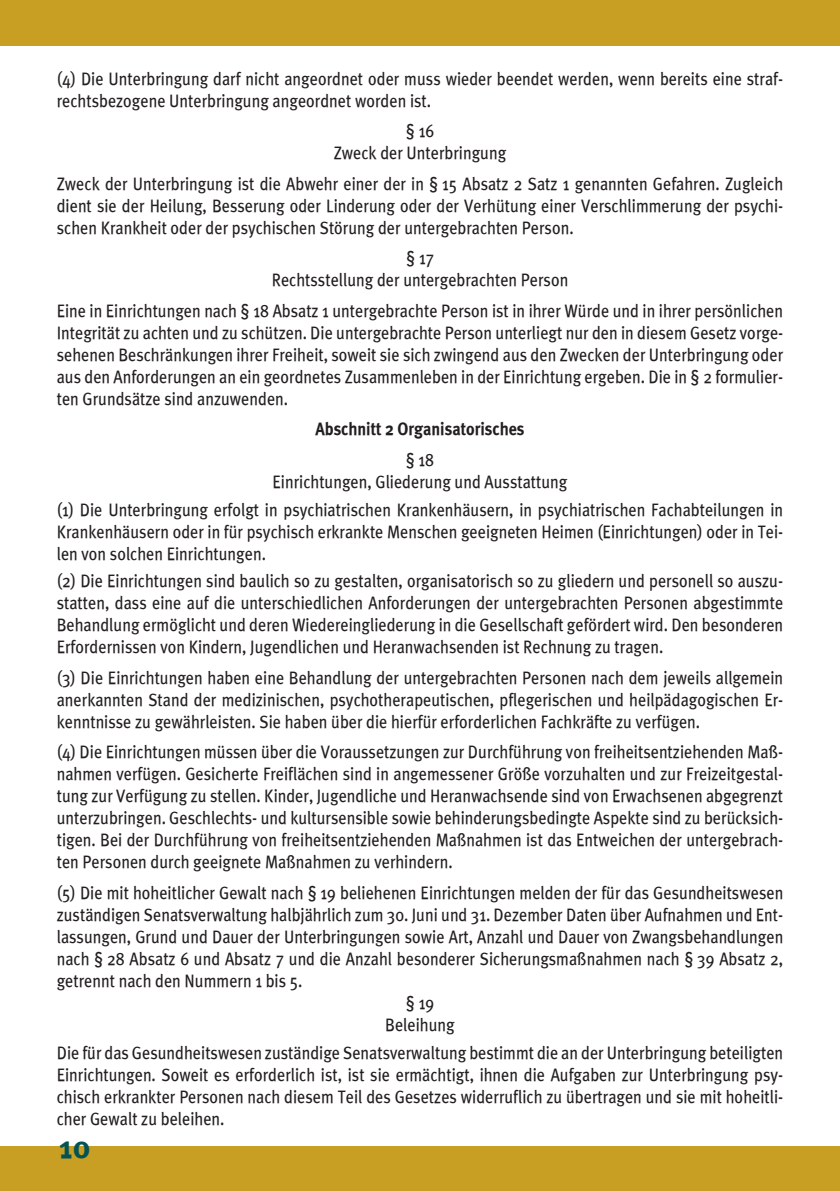
<style>
.page{position:relative;width:840px;height:1191px;background:#fff}
.page>*{position:absolute;margin:0;border:0;box-sizing:border-box;transform-origin:0 0}
.t1{font:700 32px "Meta Plus";color:#015355}
.t2{font:18px/22px "Meta Plus";color:#231f20;text-align:justify;scale:.9 1}
.t3{font:700 18px "Meta Plus";color:#231f20;scale:.9 1}
</style>
<div class="page">
<div style="left:0;top:0;width:839px;height:46px;background:#c89f22"></div>
<div style="left:0;top:1146px;width:839px;height:45px;background:#c89f22"></div>
<hr style="left:839px;top:1146px;width:1px;height:45px;background:#c89f22">
<hr style="left:839px;top:0;width:1px;height:46px;background:#c89f22">
<p class="t2" style="left:57px;top:67px;width:808px">(4) Die Unterbringung darf nicht angeordnet oder muss wieder beendet werden, wenn bereits eine straf&shy;rechtsbezogene Unterbringung angeordnet worden ist.</p>
<p class="t2" style="left:333px;top:120px;width:193px;text-align:center">§ 16<br>Zweck der Unterbringung</p>
<p class="t2" style="left:57px;top:172px;width:808px">Zweck der Unterbringung ist die Abwehr einer der in § 15 Absatz 2 Satz 1 genannten Gefahren. Zugleich dient sie der Heilung, Besserung oder Linderung oder der Verhütung einer Verschlimmerung der psychi&shy;schen Krankheit oder der psychischen Störung der untergebrachten Person.</p>
<p class="t2" style="left:271px;top:247px;width:331px;text-align:center">§ 17<br>Rechtsstellung der untergebrachten Person</p>
<p class="t2" style="left:57px;top:299px;width:808px">Eine in Einrichtungen nach § 18 Absatz 1 untergebrachte Person ist in ihrer Würde und in ihrer persönlichen Integrität zu achten und zu schützen. Die untergebrachte Person unterliegt nur den in diesem Gesetz vorge&shy;sehenen Beschränkungen ihrer Freiheit, soweit sie sich zwingend aus den Zwecken der Unterbringung oder aus den Anforderungen an ein geordnetes Zusammenleben in der Einrichtung ergeben. Die in § 2 formulier&shy;ten Grundsätze sind anzuwenden.</p>
<p class="t3" style="left:315px;top:419px;width:234px">Abschnitt 2 Organisatorisches</p>
<p class="t2" style="left:272px;top:448px;width:329px;text-align:center">§ 18<br>Einrichtungen, Gliederung und Ausstattung</p>
<p class="t2" style="left:57px;top:498px;width:808px">(1) Die Unterbringung erfolgt in psychiatrischen Krankenhäusern, in psychiatrischen Fachabteilungen in Krankenhäusern oder in für psychisch erkrankte Menschen geeigneten Heimen (Einrichtungen) oder in Tei&shy;len von solchen Einrichtungen.</p>
<p class="t2" style="left:57px;top:570px;width:808px">(2) Die Einrichtungen sind baulich so zu gestalten, organisatorisch so zu gliedern und personell so auszu&shy;statten, dass eine auf die unterschiedlichen Anforderungen der untergebrachten Personen abgestimmte Behandlung ermöglicht und deren Wiedereingliederung in die Gesellschaft gefördert wird. Den besonderen Erfordernissen von Kindern, Jugendlichen und Heranwachsenden ist Rechnung zu tragen.</p>
<p class="t2" style="left:57px;top:666px;width:808px">(3) Die Einrichtungen haben eine Behandlung der untergebrachten Personen nach dem jeweils allgemein anerkannten Stand der medizinischen, psychotherapeutischen, pflegerischen und heilpädagogischen Er&shy;kenntnisse zu gewährleisten. Sie haben über die hierfür erforderlichen Fachkräfte zu verfügen.</p>
<p class="t2" style="left:57px;top:741px;width:808px">(4) Die Einrichtungen müssen über die Voraussetzungen zur Durchführung von freiheitsentziehenden Maß&shy;nahmen verfügen. Gesicherte Freiflächen sind in angemessener Größe vorzuhalten und zur Freizeitgestal&shy;tung zur Verfügung zu stellen. Kinder, Jugendliche und Heranwachsende sind von Erwachsenen abgegrenzt unterzubringen. Geschlechts- und kultursensible sowie behinderungsbedingte Aspekte sind zu berücksich&shy;tigen. Bei der Durchführung von freiheitsentziehenden Maßnahmen ist das Entweichen der untergebrach&shy;ten Personen durch geeignete Maßnahmen zu verhindern.</p>
<p class="t2" style="left:57px;top:881px;width:808px">(5) Die mit hoheitlicher Gewalt nach § 19 beliehenen Einrichtungen melden der für das Gesundheitswesen</p>
<p class="t2" style="left:57px;top:903px;width:808px">zuständigen Senatsverwaltung halbjährlich zum 30. Juni und 31. Dezember Daten über Aufnahmen und Ent-</p>
<p class="t2" style="left:57px;top:925px;width:808px">lassungen, Grund und Dauer der Unterbringungen sowie Art, Anzahl und Dauer von Zwangsbehandlungen</p>
<p class="t2" style="left:57px;top:947px;width:808px">nach § 28 Absatz 6 und Absatz 7 und die Anzahl besonderer Sicherungsmaßnahmen nach § 39 Absatz 2,</p>
<p class="t2" style="left:57px;top:969px;width:274px">getrennt nach den Nummern 1 bis 5.</p>
<p class="t2" style="left:405px;top:991px;width:33px">§ 19</p>
<p class="t2" style="left:385px;top:1013px;width:79px">Beleihung</p>
<p class="t2" style="left:57px;top:1041px;width:808px">Die für das Gesundheitswesen zuständige Senatsverwaltung bestimmt die an der Unterbringung beteiligten Einrichtungen. Soweit es erforderlich ist, ist sie ermächtigt, ihnen die Aufgaben zur Unterbringung psy&shy;chisch erkrankter Personen nach diesem Teil des Gesetzes widerruflich zu übertragen und sie mit hoheitli&shy;cher Gewalt zu beleihen.</p>
<h1 class="t1" style="left:60px;top:1128px;width:32px">10</h1>
</div>
